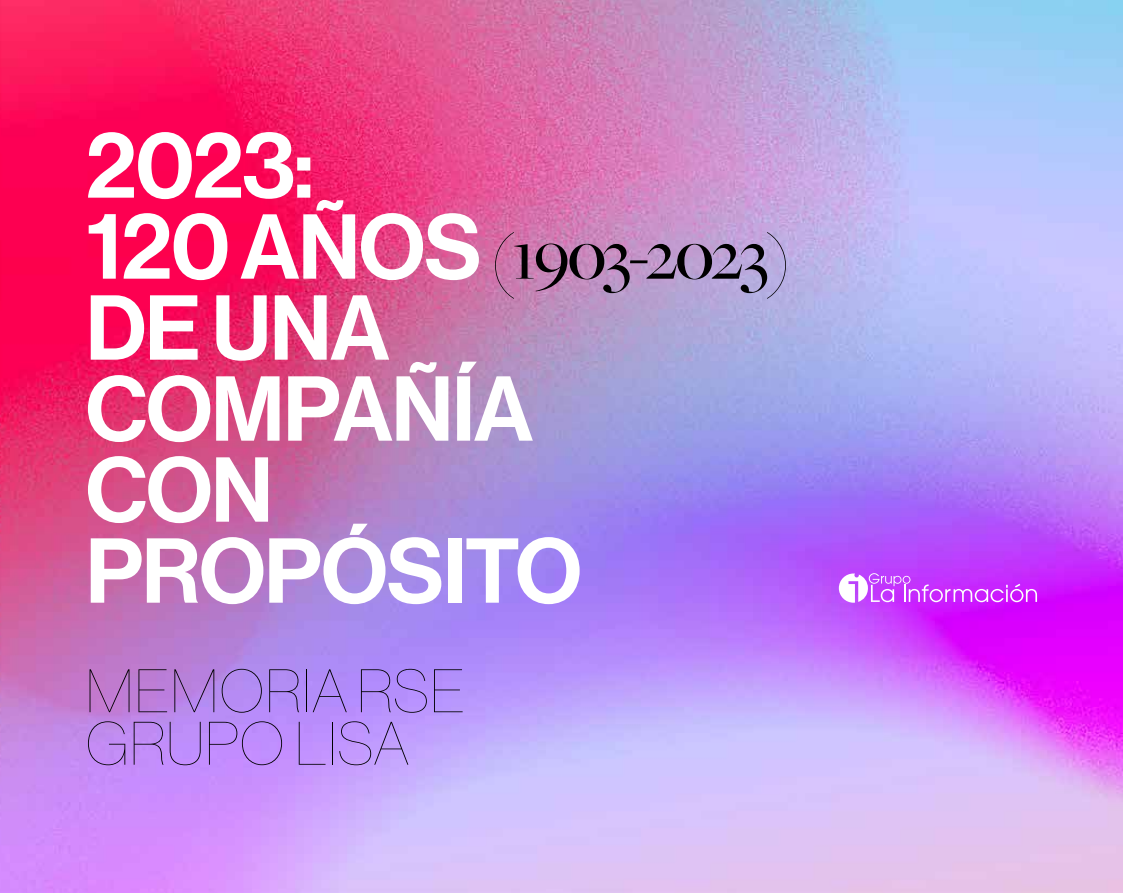
<style>
.page{position:relative;width:1123px;height:893px;background:#fff}
.page>*{position:absolute;margin:0;border:0;box-sizing:border-box;transform-origin:0 0}
.t1{font:90px/81px "N Haas Grotesk DS Pro 65 Md";letter-spacing:-.015em;color:#fff}
.t2{font:500 72px "Freight Big Pro";letter-spacing:-.03em;color:#000}
.t3{font:60px/52.5px "N Haas Grotesk DS Pro 15 Ult Th";letter-spacing:.015em;color:#000}
.s1{font-family:"N Haas Grotesk DS Pro 65 Md";font-weight:400;font-size:90px;color:#fff}
</style>
<div class="page">
<img style="left:0;top:0;width:1123px;height:893px">
<svg style="left:838px;top:573px;width:199px;height:30px"></svg>
<p class="t1" style="left:86px;top:127px;width:229px">2023:</p>
<p class="t2" style="left:86px;top:208px;width:705px"><span class="s1">120 AÑOS</span> (1903-2023)</p>
<p class="t1" style="left:86px;top:289px;width:497px">DE UNA<br>COMPAÑÍA<br>CON<br>PROPÓSITO</p>
<p class="t3" style="left:86px;top:665px;width:381px">MEMORIA RSE<br>GRUPO LISA</p>
</div>
